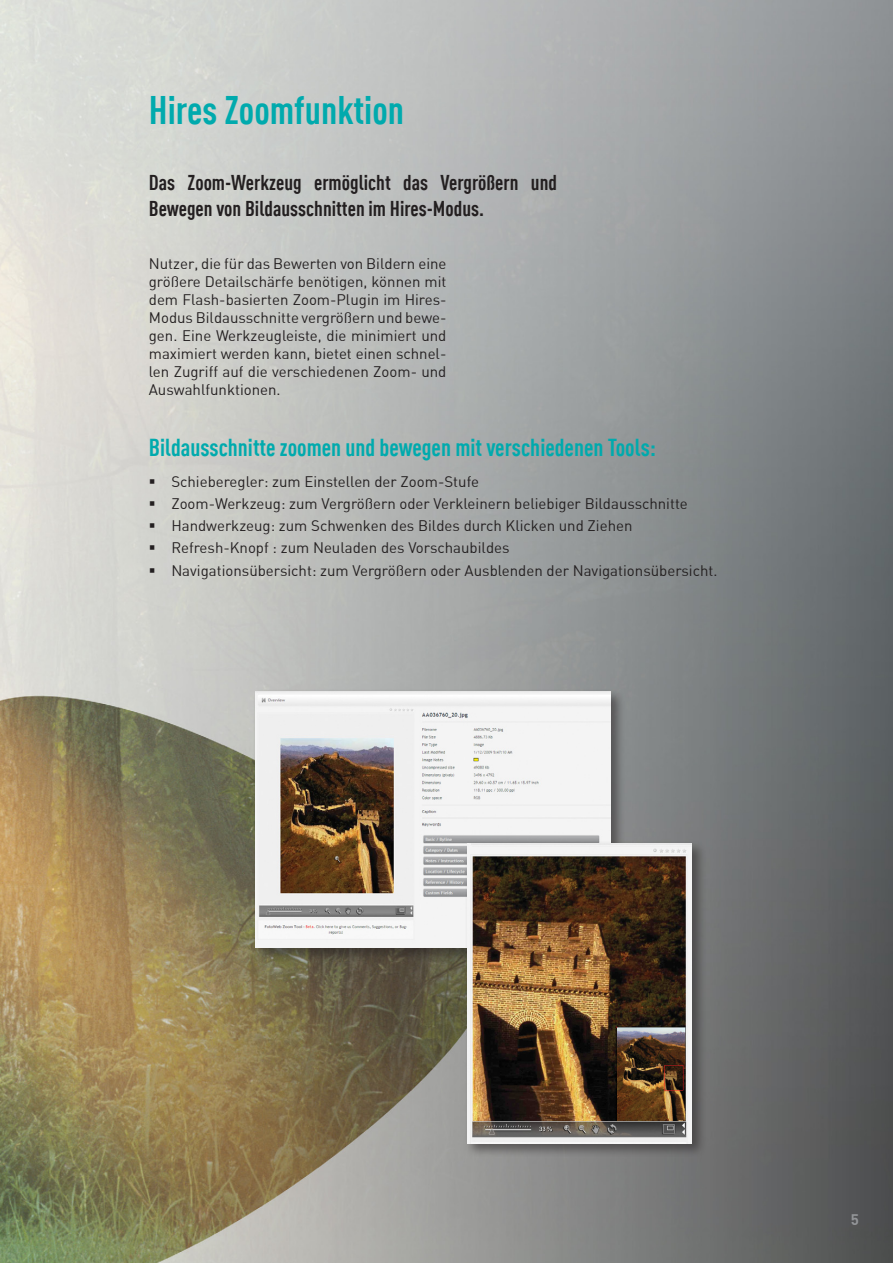
<style>
.page{position:relative;width:893px;height:1263px;background:#fff}
.page>*{position:absolute;margin:0;border:0;box-sizing:border-box;transform-origin:0 0}
.Main_title{font:700 39px "Foto Ware DIN Cond";color:#00aaad}
.Heading{font:700 24px "Foto Ware DIN Cond";color:#00aaad}
.ingress{font:700 21px/25.2px "Foto Ware DIN Cond";color:#231f20}
.Brødtekst{font:15px/18px "Foto Ware DIN";color:#231f20;text-align:justify}
.bullet_brødtekst{font:15px "Foto Ware DIN";color:#231f20}
.didyouknow{font:15px "Foto Ware DIN Bold";color:#939598}
</style>
<div class="page">
<img style="left:0;top:0;width:893px;height:1263px">
<div style="left:251px;top:687px;width:374px;height:275px;background:#231f20;opacity:.5"></div>
<img style="left:255px;top:691px;width:356px;height:257px">
<div style="left:463px;top:839px;width:243px;height:318px;background:#231f20;opacity:.5"></div>
<img style="left:468px;top:843px;width:224px;height:300px">
<svg style="left:150px;top:479px;width:4px;height:4px"></svg>
<svg style="left:150px;top:501px;width:4px;height:5px"></svg>
<svg style="left:150px;top:523px;width:4px;height:5px"></svg>
<svg style="left:150px;top:546px;width:4px;height:4px"></svg>
<svg style="left:150px;top:568px;width:4px;height:4px"></svg>
<p class="Main_title" style="left:149px;top:87px;width:257px">Hires Zoomfunktion</p>
<p class="ingress" style="left:149px;top:170px;width:410px">Das Zoom-Werkzeug ermöglicht das Vergrößern und<br>Bewegen von Bildausschnitten im Hires-Modus.</p>
<p class="Brødtekst" style="left:149px;top:254px;width:299px">Nutzer, die für das Bewerten von Bildern eine größere Detailschärfe benötigen, können mit dem Flash-basierten Zoom-Plugin im Hires-Modus Bildausschnitte vergrößern und bewe&shy;gen. Eine Werkzeugleiste, die minimiert und maximiert werden kann, bietet einen schnel&shy;len Zugriff auf die verschiedenen Zoom- und Auswahlfunktionen.</p>
<p class="Heading" style="left:149px;top:433px;width:509px">Bildausschnitte zoomen und bewegen mit verschiedenen Tools:</p>
<p class="bullet_brødtekst" style="left:171px;top:472px;width:309px">Schieberegler: zum Einstellen der Zoom-Stufe</p>
<p class="bullet_brødtekst" style="left:171px;top:494px;width:518px">Zoom-Werkzeug: zum Vergrößern oder Verkleinern beliebiger Bildausschnitte</p>
<p class="bullet_brødtekst" style="left:171px;top:516px;width:463px">Handwerkzeug: zum Schwenken des Bildes durch Klicken und Ziehen</p>
<p class="bullet_brødtekst" style="left:171px;top:539px;width:340px">Refresh-Knopf : zum Neuladen des Vorschaubildes</p>
<p class="bullet_brødtekst" style="left:171px;top:561px;width:548px">Navigationsübersicht: zum Vergrößern oder Ausblenden der Navigationsübersicht.</p>
<p class="didyouknow" style="left:851px;top:1210px;width:10px">5</p>
</div>
